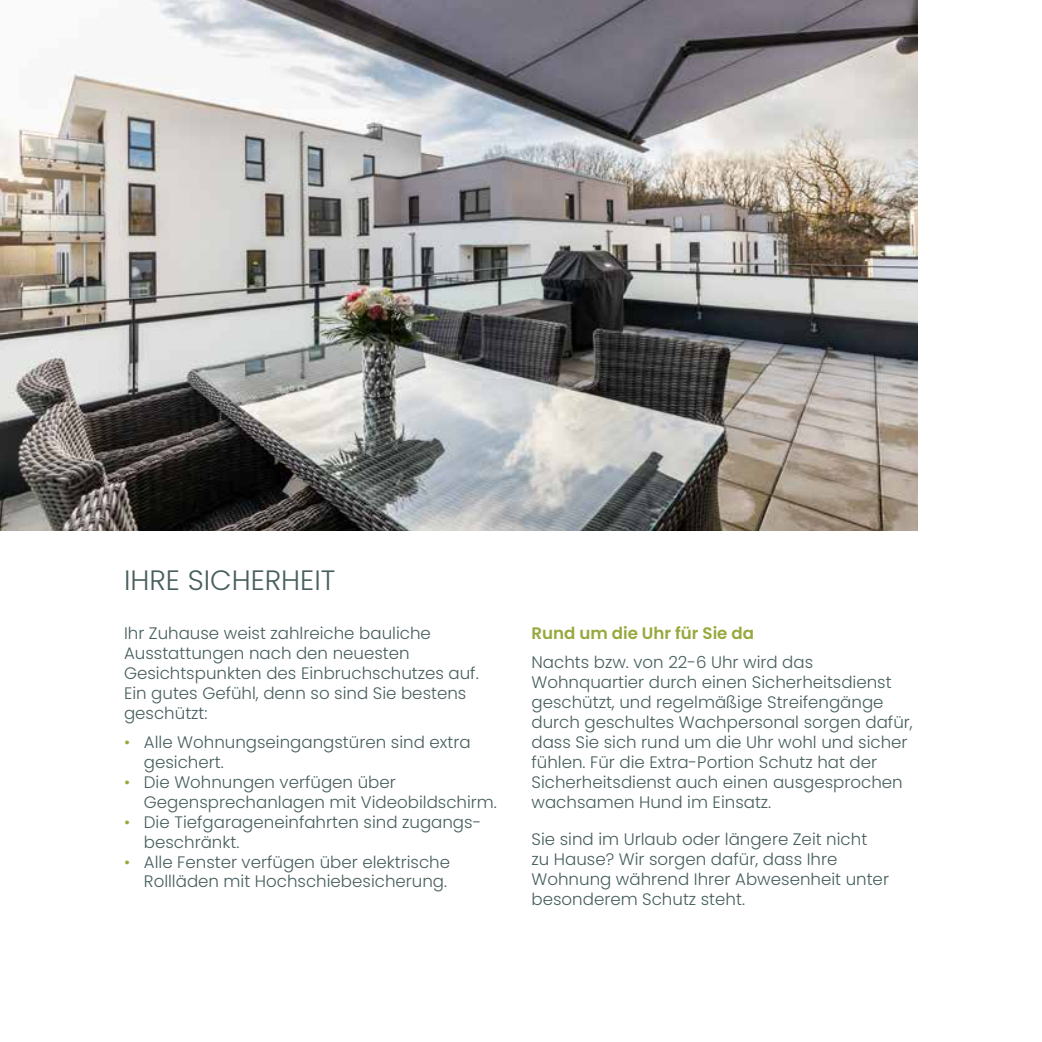
<style>
.page{position:relative;width:1042px;height:1042px;background:#fff}
.page>*{position:absolute;margin:0;border:0;box-sizing:border-box;transform-origin:0 0}
.t1{font:300 28px "Poppins";color:#485e5e}
.t2{font:300 16.62px/19.9px "Poppins";color:#485e5e}
.t3{font:600 16.62px "Poppins";color:#96a93d}
.s1{color:#96a93d}
</style>
<div class="page">
<img style="left:0;top:0;width:918px;height:531px">
<h1 class="t1" style="left:124px;top:563px;width:213px">IHRE SICHERHEIT</h1>
<p class="t2" style="left:124px;top:623px;width:356px">Ihr Zuhause weist zahlreiche bauliche Ausstattungen nach den neuesten Gesichtspunkten des Einbruchschutzes auf.<br>Ein gutes Gefühl, denn so sind Sie bestens geschützt:</p>
<p class="t2" style="left:144px;top:732px;width:328px;text-indent:-20px"><span class="s1">•</span> Alle Wohnungseingangstüren sind extra gesichert.</p>
<p class="t2" style="left:144px;top:772px;width:354px;text-indent:-20px"><span class="s1">•</span> Die Wohnungen verfügen über<br>Gegensprechanlagen mit Videobildschirm.</p>
<p class="t2" style="left:144px;top:812px;width:337px;text-indent:-20px"><span class="s1">•</span> Die Tiefgarageneinfahrten sind zugangs&shy;beschränkt.</p>
<p class="t2" style="left:124px;top:852px;width:327px;text-align:right"><span class="s1">•</span> Alle Fenster verfügen über elektrische<br>Rollläden mit Hochschiebesicherung.</p>
<p class="t3" style="left:531px;top:624px;width:224px">Rund um die Uhr für Sie da</p>
<p class="t2" style="left:531px;top:652px;width:383px">Nachts bzw. von 22-6 Uhr wird das Wohnquartier durch einen Sicherheitsdienst geschützt, und regelmäßige Streifengänge durch geschultes Wachpersonal sorgen dafür, dass Sie sich rund um die Uhr wohl und sicher fühlen. Für die Extra-Portion Schutz hat der Sicherheitsdienst auch einen ausgesprochen wachsamen Hund im Einsatz.</p>
<p class="t2" style="left:531px;top:829px;width:359px">Sie sind im Urlaub oder längere Zeit nicht zu Hause? Wir sorgen dafür, dass Ihre Wohnung während Ihrer Abwesenheit unter besonderem Schutz steht.</p>
</div>
